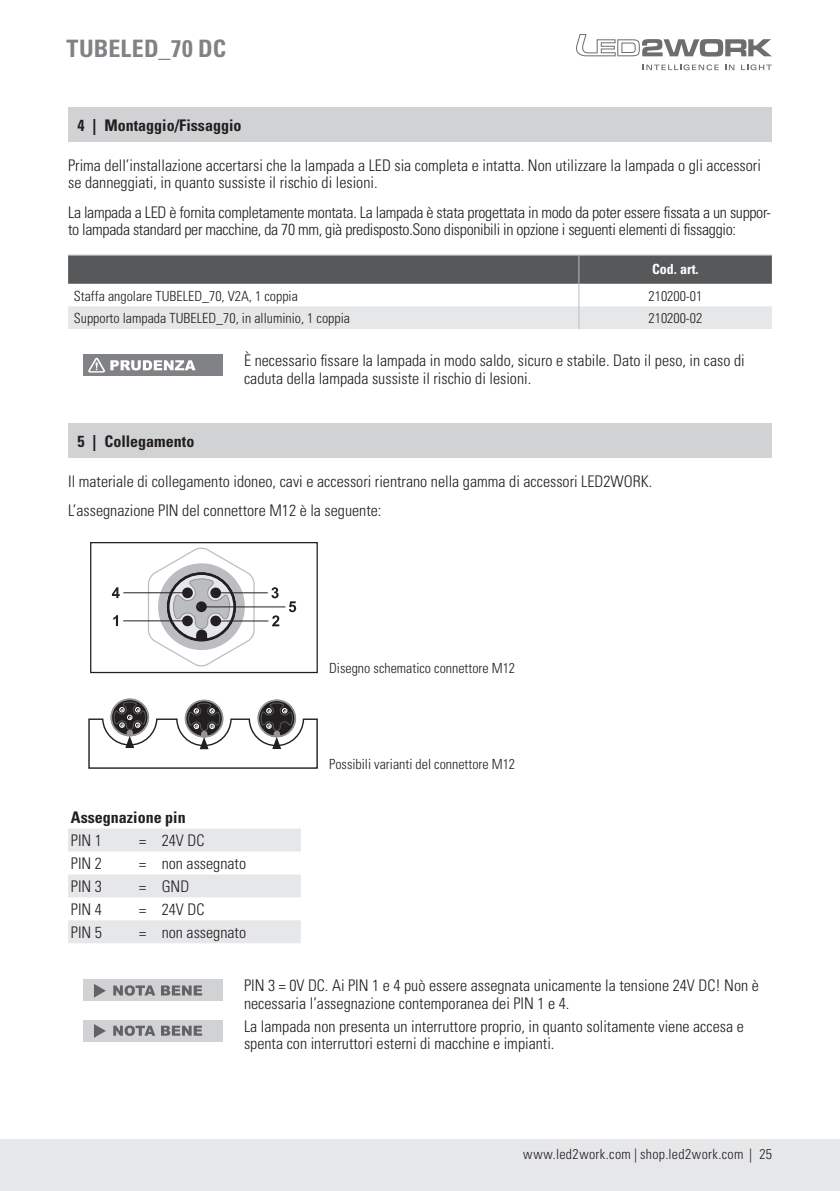
<style>
.page{position:relative;width:840px;height:1191px;background:#fff}
.page>*{position:absolute;margin:0;border:0;box-sizing:border-box;transform-origin:0 0}
.t1{font:700 condensed 24px "Univers LT Std";letter-spacing:.005em;color:#808285}
.t2{font:300 condensed 16px/17.2px "Univers LT Std";color:#231f20}
.t3{font:300 condensed 16px/17.2px "Univers LT Std";letter-spacing:-.02em;color:#231f20}
.t4{font:700 condensed 16px "Univers LT Std";color:#231f20}
.t5{font:300 condensed 14px "Univers LT Std";color:#231f20}
.t6{font:300 condensed 14px "Univers LT Std";letter-spacing:.025em;color:#231f20}
.t7{font:700 condensed 14px "Univers LT Std";color:#fff}
</style>
<div class="page">
<div style="left:0;top:1140px;width:839px;height:51px;background:#e6e7e9"></div>
<svg style="left:576px;top:34px;width:195px;height:23px"></svg>
<svg style="left:642px;top:64px;width:76px;height:6px"></svg>
<svg style="left:725px;top:65px;width:9px;height:5px"></svg>
<svg style="left:741px;top:64px;width:30px;height:6px"></svg>
<div style="left:68px;top:108px;width:703px;height:34px;background:#d1d2d4"></div>
<svg style="left:68px;top:255px;width:703px;height:74px"></svg>
<div style="left:84px;top:355px;width:139px;height:21px;background:#808285"></div>
<svg style="left:88px;top:358px;width:107px;height:14px"></svg>
<div style="left:68px;top:424px;width:703px;height:34px;background:#d1d2d4"></div>
<div style="left:90px;top:542px;width:227px;height:131px;border:1px solid #231f20"></div>
<svg style="left:147px;top:547px;width:108px;height:120px"></svg>
<div style="left:210px;top:615px;width:11px;height:11px;border:2px solid #231f20;border-radius:50%"></div>
<div style="left:211px;top:589px;width:9px;height:8px;background:#363233;border-radius:50%"></div>
<div style="left:210px;top:587px;width:11px;height:11px;border:2px solid #231f20;border-radius:50%"></div>
<div style="left:182px;top:587px;width:11px;height:11px;border:2px solid #231f20;border-radius:50%"></div>
<div style="left:196px;top:601px;width:11px;height:11px;border:2px solid #231f20;border-radius:50%"></div>
<hr style="left:123px;top:592px;width:64px;height:1px;background:#231f20">
<div style="left:184px;top:589px;width:7px;height:7px;background:#231f20;border-radius:50%"></div>
<hr style="left:216px;top:592px;width:51px;height:1px;background:#231f20">
<div style="left:213px;top:589px;width:6px;height:7px;background:#231f20;border-radius:50%"></div>
<hr style="left:123px;top:620px;width:64px;height:1px;background:#231f20">
<div style="left:184px;top:617px;width:7px;height:7px;background:#231f20;border-radius:50%"></div>
<hr style="left:215px;top:620px;width:53px;height:1px;background:#231f20">
<div style="left:212px;top:617px;width:7px;height:7px;background:#231f20;border-radius:50%"></div>
<hr style="left:202px;top:606px;width:83px;height:1px;background:#231f20">
<div style="left:198px;top:603px;width:7px;height:7px;background:#231f20;border-radius:50%"></div>
<svg style="left:112px;top:587px;width:8px;height:11px"></svg>
<svg style="left:113px;top:615px;width:5px;height:11px"></svg>
<svg style="left:271px;top:587px;width:7px;height:11px"></svg>
<svg style="left:289px;top:601px;width:7px;height:11px"></svg>
<svg style="left:272px;top:615px;width:7px;height:11px"></svg>
<svg style="left:88px;top:698px;width:230px;height:71px"></svg>
<svg style="left:68px;top:829px;width:232px;height:114px"></svg>
<div style="left:84px;top:979px;width:139px;height:22px;background:#d1d2d4"></div>
<svg style="left:94px;top:984px;width:12px;height:13px"></svg>
<svg style="left:113px;top:985px;width:89px;height:10px"></svg>
<div style="left:84px;top:1020px;width:139px;height:21px;background:#d1d2d4"></div>
<svg style="left:94px;top:1024px;width:12px;height:13px"></svg>
<svg style="left:113px;top:1025px;width:89px;height:10px"></svg>
<h1 class="t1" style="left:32px;top:33px;width:196px">BA TUBELED_70 DC</h1>
<p class="t4" style="left:77px;top:115px;width:165px">4 | Montaggio/Fissaggio</p>
<p class="t2" style="left:68px;top:157px;width:694px">Prima dell’installazione accertarsi che la lampada a LED sia completa e intatta. Non utilizzare la lampada o gli accessori se danneggiati, in quanto sussiste il rischio di lesioni.</p>
<p class="t3" style="left:68px;top:203px;width:704px">La lampada a LED è fornita completamente montata. La lampada è stata progettata in modo da poter essere fissata a un suppor&shy;to lampada standard per macchine, da 70 mm, già predisposto.Sono disponibili in opzione i seguenti elementi di fissaggio:</p>
<p class="t7" style="left:651px;top:260px;width:48px">Cod. art.</p>
<p class="t5" style="left:74px;top:287px;width:225px">Staffa angolare TUBELED_70, V2A, 1 coppia</p>
<p class="t5" style="left:648px;top:287px;width:55px">210200-01</p>
<p class="t5" style="left:74px;top:310px;width:277px">Supporto lampada TUBELED_70, in alluminio, 1 coppia</p>
<p class="t5" style="left:648px;top:310px;width:55px">210200-02</p>
<p class="t2" style="left:244px;top:352px;width:502px">È necessario fissare la lampada in modo saldo, sicuro e stabile. Dato il peso, in caso di caduta della lampada sussiste il rischio di lesioni.</p>
<p class="t4" style="left:77px;top:431px;width:118px">5 | Collegamento</p>
<p class="t2" style="left:68px;top:467px;width:585px;line-height:29.2px">Il materiale di collegamento idoneo, cavi e accessori rientrano nella gamma di accessori LED2WORK.<br>L’assegnazione PIN del connettore M12 è la seguente:</p>
<p class="t5" style="left:329px;top:660px;width:187px">Disegno schematico connettore M12</p>
<p class="t5" style="left:329px;top:755px;width:187px">Possibili varianti del connettore M12</p>
<p class="t4" style="left:71px;top:807px;width:116px">Assegnazione pin</p>
<p class="t2" style="left:71px;top:831px;width:33px">PIN 1</p>
<p class="t2" style="left:139px;top:831px;width:67px">= 24V DC</p>
<p class="t2" style="left:71px;top:854px;width:33px">PIN 2</p>
<p class="t2" style="left:139px;top:854px;width:109px">= non assegnato</p>
<p class="t2" style="left:71px;top:877px;width:33px">PIN 3</p>
<p class="t2" style="left:139px;top:877px;width:52px">= GND</p>
<p class="t2" style="left:71px;top:900px;width:33px">PIN 4</p>
<p class="t2" style="left:139px;top:900px;width:67px">= 24V DC</p>
<p class="t2" style="left:71px;top:923px;width:33px">PIN 5</p>
<p class="t2" style="left:139px;top:923px;width:109px">= non assegnato</p>
<p class="t2" style="left:244px;top:977px;width:516px">PIN 3 = 0V DC. Ai PIN 1 e 4 può essere assegnata unicamente la tensione 24V DC! Non è necessaria l’assegnazione contemporanea dei PIN 1 e 4.</p>
<p class="t2" style="left:244px;top:1017px;width:501px">La lampada non presenta un interruttore proprio, in quanto solitamente viene accesa e spenta con interruttori esterni di macchine e impianti.</p>
<p class="t6" style="left:523px;top:1145px;width:250px">www.led2work.com | shop.led2work.com | 25</p>
</div>
